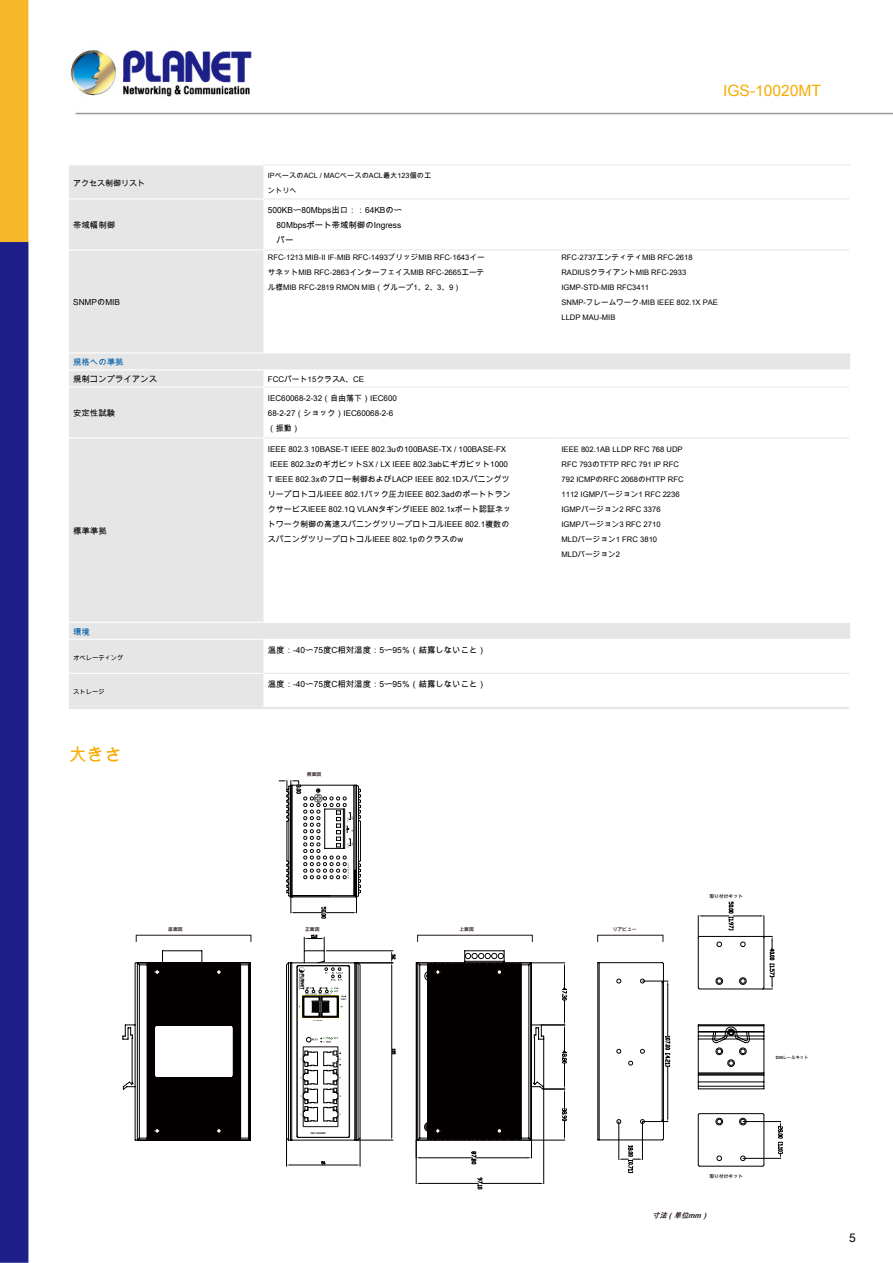
<style>
.page{position:relative;width:893px;height:1263px;background:#fff}
.page>*{position:absolute;margin:0;border:0;box-sizing:border-box;transform-origin:0 0}
.t1{font:18px "Arial Unicode MS";color:#f7ac00}
.t2{font:15.6px "Arial Unicode MS";color:#f7ac00}
.t3{font:12px "Arial Unicode MS";color:#000}
.t4{font:8.4px/15px "Arial Unicode MS";color:#000}
.t5{font:8.4px "Arial Unicode MS";color:#005ea6}
.t6{font:8.25px "Arial Unicode MS";color:#000}
.t7{font:8.1px/15px "Arial Unicode MS";color:#000}
.t8{font:7.95px/15px "Arial Unicode MS";color:#000}
.t9{font:7.8px "Arial Unicode MS";color:#000}
.t10{font:7.65px/15px "Arial Unicode MS";color:#000}
.t11{font:7.2px/15px "Arial Unicode MS";color:#000}
.t12{font:italic 700 7.2px "Arial Unicode MS";color:#231815}
.t13{font:6.3px "Arial Unicode MS";color:#000}
.t14{font:700 4.8px "Arial Unicode MS";color:#231815}
.t15{font:700 4.2px "Arial Unicode MS";color:#231815}
.t16{font:700 2.4px "Arial Unicode MS";color:#040000}
</style>
<div class="page">
<img style="left:0;top:0;width:893px;height:1263px">
<div style="left:69px;top:165px;width:195px;height:542px;background:#e6e6e6"></div>
<svg style="left:264px;top:165px;width:585px;height:542px"></svg>
<hr style="left:69px;top:164px;width:195px;height:1px;background:#fff">
<hr style="left:69px;top:673px;width:195px;height:1px;background:#fff">
<svg style="left:849px;top:623px;width:1px;height:16px"></svg>
<hr style="left:69px;top:198px;width:195px;height:1px;background:#fff">
<hr style="left:69px;top:249px;width:195px;height:1px;background:#fff">
<hr style="left:849px;top:165px;width:1px;height:34px;background:#fff">
<hr style="left:849px;top:199px;width:1px;height:51px;background:#fff">
<hr style="left:556px;top:250px;width:1px;height:102px;background:#fff">
<hr style="left:849px;top:250px;width:1px;height:102px;background:#fff">
<svg style="left:849px;top:353px;width:1px;height:34px"></svg>
<hr style="left:849px;top:387px;width:1px;height:51px;background:#fff">
<hr style="left:556px;top:438px;width:1px;height:184px;background:#fff">
<hr style="left:849px;top:438px;width:1px;height:184px;background:#fff">
<hr style="left:849px;top:640px;width:1px;height:33px;background:#fff">
<hr style="left:849px;top:673px;width:1px;height:34px;background:#fff">
<hr style="left:264px;top:249px;width:293px;height:1px;background:#e6e6e6">
<hr style="left:557px;top:249px;width:292px;height:1px;background:#e6e6e6">
<hr style="left:264px;top:673px;width:293px;height:1px;background:#e6e6e6">
<hr style="left:557px;top:673px;width:292px;height:1px;background:#e6e6e6">
<hr style="left:557px;top:707px;width:293px;height:1px;background:#e6e6e6">
<hr style="left:264px;top:164px;width:293px;height:1px;background:#e6e6e6">
<hr style="left:557px;top:164px;width:293px;height:1px;background:#e6e6e6">
<hr style="left:264px;top:198px;width:293px;height:1px;background:#e6e6e6">
<hr style="left:557px;top:198px;width:292px;height:1px;background:#e6e6e6">
<hr style="left:69px;top:352px;width:195px;height:1px;background:#fff">
<hr style="left:264px;top:352px;width:293px;height:1px;background:#fff">
<hr style="left:557px;top:352px;width:293px;height:1px;background:#fff">
<hr style="left:69px;top:369px;width:195px;height:1px;background:#fff">
<hr style="left:264px;top:369px;width:293px;height:1px;background:#fff">
<hr style="left:557px;top:369px;width:293px;height:1px;background:#fff">
<hr style="left:69px;top:386px;width:195px;height:1px;background:#fff">
<hr style="left:69px;top:437px;width:195px;height:1px;background:#fff">
<hr style="left:69px;top:622px;width:195px;height:1px;background:#fff">
<hr style="left:264px;top:622px;width:293px;height:1px;background:#fff">
<hr style="left:557px;top:622px;width:293px;height:1px;background:#fff">
<hr style="left:69px;top:639px;width:195px;height:1px;background:#fff">
<hr style="left:264px;top:639px;width:293px;height:1px;background:#fff">
<hr style="left:557px;top:639px;width:293px;height:1px;background:#fff">
<hr style="left:264px;top:386px;width:293px;height:1px;background:#e6e6e6">
<hr style="left:557px;top:386px;width:292px;height:1px;background:#e6e6e6">
<hr style="left:264px;top:437px;width:293px;height:1px;background:#e6e6e6">
<hr style="left:557px;top:437px;width:292px;height:1px;background:#e6e6e6">
<hr style="left:69px;top:707px;width:779px;height:2px;background:#e6e6e6">
<svg style="left:123px;top:950px;width:30px;height:190px"></svg>
<svg style="left:153px;top:950px;width:126px;height:190px"></svg>
<svg style="left:279px;top:780px;width:504px;height:409px"></svg>
<p class="t8" style="left:73px;top:175px;width:74px">アクセス制御リスト</p>
<p class="t11" style="left:268px;top:168px;width:165px">IPベースのACL / MACベースのACL最大123個のエントリへ</p>
<p class="t4" style="left:73px;top:217px;width:43px">帯域幅制御</p>
<p class="t4" style="left:277px;top:202px;width:127px;text-indent:-9px">500KB〜80Mbps出口：：64KBの〜<br>80Mbpsポート帯域制御のIngressパー</p>
<h2 class="t2" style="left:723px;top:80px;width:99px">IGS-10020MT</h2>
<p class="t6" style="left:73px;top:296px;width:48px">SNMPのMIB</p>
<p class="t10" style="left:268px;top:250px;width:218px;text-align:justify">RFC-1213 MIB-II IF-MIB RFC-1493ブリッジMIB RFC-1643イーサネットMIB RFC-2863インターフェイスMIB RFC-2665エーテル様MIB RFC-2819 RMON MIB（グループ1、2、3、9）</p>
<p class="t10" style="left:561px;top:250px;width:158px">RFC-2737エンティティMIB RFC-2618<br>RADIUSクライアントMIB RFC-2933<br>IGMP-STD-MIB RFC3411<br>SNMP-フレームワーク-MIB IEEE 802.1X PAE<br>LLDP MAU-MIB</p>
<p class="t5" style="left:73px;top:356px;width:52px">規格への準拠</p>
<p class="t4" style="left:73px;top:371px;width:85px">規制コンプライアンス</p>
<p class="t9" style="left:268px;top:374px;width:98px">FCCパート15クラスA、CE</p>
<p class="t4" style="left:73px;top:405px;width:43px">安定性試験</p>
<p class="t8" style="left:268px;top:391px;width:131px">IEC60068-2-32（自由落下）IEC600<br>68-2-27（ショック）IEC60068-2-6（振動）</p>
<p class="t4" style="left:73px;top:523px;width:35px">標準準拠</p>
<p class="t5" style="left:73px;top:626px;width:18px">環境</p>
<p class="t13" style="left:73px;top:653px;width:52px">オペレーティング</p>
<p class="t13" style="left:73px;top:687px;width:33px">ストレージ</p>
<h1 class="t1" style="left:69px;top:742px;width:56px">大きさ</h1>
<p class="t7" style="left:268px;top:441px;width:245px">IEEE 802.3 10BASE-T IEEE 802.3uの100BASE-TX / 100BASE-FX IEEE 802.3zのギガビットSX / LX IEEE 802.3abにギガビット1000<br>T IEEE 802.3xのフロー制御およびLACP IEEE 802.1DスパニングツリープロトコルIEEE 802.1バック圧力IEEE 802.3adのポートトランクサービスIEEE 802.1Q VLANタギングIEEE 802.1xポート認証ネットワーク制御の高速スパニングツリープロトコルIEEE 802.1複数のスパニングツリープロトコルIEEE 802.1pのクラスのw</p>
<p class="t10" style="left:561px;top:441px;width:124px">IEEE 802.1AB LLDP RFC 768 UDP<br>RFC 793のTFTP RFC 791 IP RFC<br>792 ICMPのRFC 2068のHTTP RFC<br>1112 IGMPバージョン1 RFC 2236<br>IGMPバージョン2 RFC 3376<br>IGMPバージョン3 RFC 2710<br>MLDバージョン1 FRC 3810<br>MLDバージョン2</p>
<p class="t4" style="left:268px;top:642px;width:219px">温度：-40〜75度C相対湿度：5〜95％（結露しないこと）</p>
<p class="t4" style="left:268px;top:676px;width:219px">温度：-40〜75度C相対湿度：5〜95％（結露しないこと）</p>
<p class="t14" style="left:307px;top:770px;width:16px">側面図</p>
<p class="t14" style="left:168px;top:926px;width:16px">底面図</p>
<p class="t14" style="left:305px;top:926px;width:16px">正面図</p>
<p class="t14" style="left:459px;top:926px;width:16px">上面図</p>
<p class="t14" style="left:613px;top:926px;width:25px">リアビュー</p>
<p class="t14" style="left:709px;top:893px;width:35px">取り付けキット</p>
<p class="t16" style="left:311px;top:1131px;width:17px">IGS-10020MT</p>
<p class="t15" style="left:776px;top:1054px;width:34px">DINレールキット</p>
<p class="t14" style="left:709px;top:1173px;width:35px">取り付けキット</p>
<p class="t12" style="left:652px;top:1211px;width:60px">寸法（単位mm）</p>
<h3 class="t3" style="left:849px;top:1229px;width:8px">5</h3>
</div>
